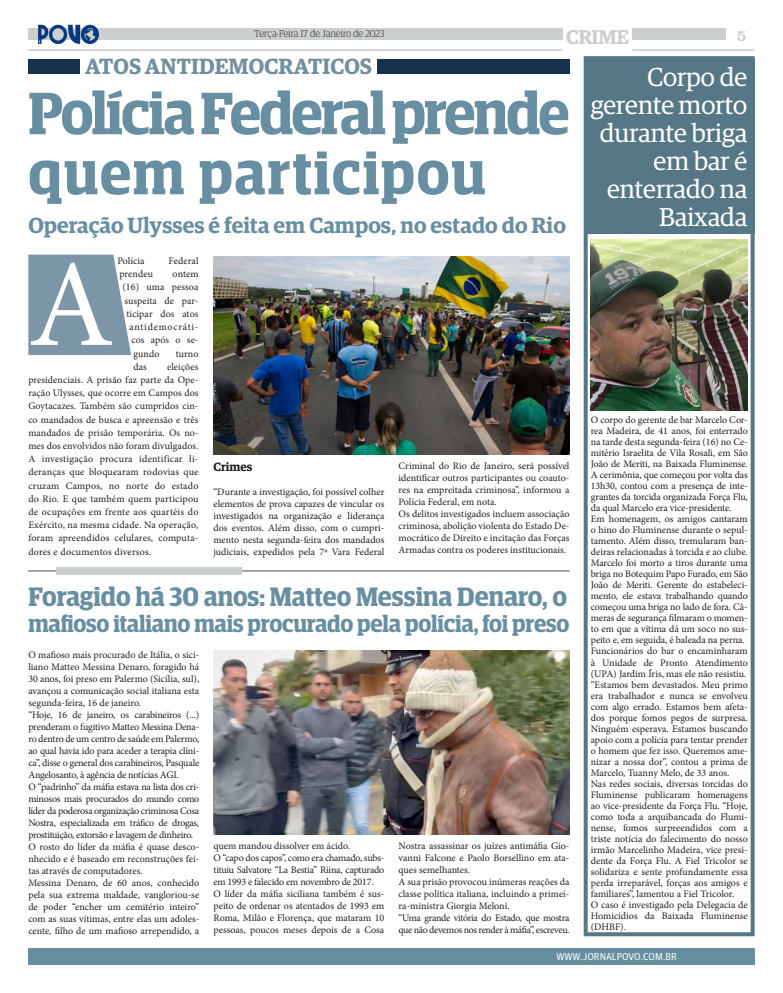
<style>
.page{position:relative;width:783px;height:993px;background:#fff}
.page>*{position:absolute;margin:0;border:0;box-sizing:border-box;transform-origin:0 0}
.t1{font:124px "Minion Pro";color:#fff}
.t2{font:600 59.8px/60px "Guardian Egyptian Display";letter-spacing:-.03em;color:#678fa1}
.t3{font:600 26.6px "Guardian Egyptian Display";color:#678fa1}
.t4{font:25.9px/28px "Guardian Egyptian";color:#fff;text-align:right}
.t5{font:600 23.6px "Guardian Egyptian Display";letter-spacing:-.005em;color:#678fa1}
.t6{font:600 22px "Guardian Egyptian";color:#678fa1}
.t7{font:600 22px "Guardian Egyptian";letter-spacing:.005em;color:#728f9f}
.t8{font:600 20px "Guardian Egyptian";letter-spacing:-.02em;color:#cccfcf}
.t9{font:16px "Clarendon BT";color:#cccfcf}
.t10{font:600 12px "Guardian Egyptian";color:#231f20}
.t11{font:10px/11px "Minion Pro";color:#231f20;text-align:justify}
.t12{font:10px/12px "Minion Pro";letter-spacing:-.03em;color:#231f20}
.t13{font:300 10px "Guardian Egyptian Display";color:#231f20}
.t14{font:10px "Guardian Agate Sans G1 D Regular";color:#fff}
.t15{font:10px "Minion Pro";letter-spacing:.075em;color:#231f20}
</style>
<div class="page">
<div style="left:28px;top:947px;width:726px;height:17px;background:#668fa0"></div>
<div style="left:28px;top:28px;width:534px;height:12px;background:#cccfcf"></div>
<div style="left:632px;top:28px;width:93px;height:12px;background:#cccfcf"></div>
<hr style="left:632px;top:49px;width:122px;height:2px;background:#cccfcf">
<hr style="left:28px;top:49px;width:534px;height:2px;background:#cccfcf">
<hr style="left:28px;top:570px;width:541px;height:1px;background:#231f20">
<div style="left:56px;top:567px;width:185px;height:7px;background:#cccfcf"></div>
<svg style="left:28px;top:254px;width:103px;height:101px;background:#889faf"></svg>
<div style="left:583px;top:56px;width:171px;height:879px;border:4px solid #557786"></div>
<div style="left:583px;top:58px;width:171px;height:175px;background:#557786"></div>
<div style="left:377px;top:59px;width:192px;height:14px;background:#18324d"></div>
<div style="left:28px;top:59px;width:52px;height:14px;background:#18324d"></div>
<img style="left:213px;top:257px;width:356px;height:197px">
<img style="left:213px;top:650px;width:356px;height:184px">
<img style="left:590px;top:239px;width:157px;height:172px">
<img style="left:38px;top:24px;width:61px;height:20px">
<p class="t13" style="left:254px;top:28px;width:131px">Terça-Feira 17 de Janeiro de 2023</p>
<h3 class="t9" style="left:736px;top:25px;width:11px">5</h3>
<h3 class="t8" style="left:566px;top:22px;width:64px">CRIME</h3>
<p class="t7" style="left:85px;top:50px;width:288px">ATOS ANTIDEMOCRATICOS</p>
<p class="t2" style="left:28px;top:83px;width:542px">Polícia Federal prende quem participou</p>
<p class="t6" style="left:28px;top:209px;width:539px">Operação Ulysses é feita em Campos, no estado do Rio</p>
<p class="t11" style="left:117px;top:255px;width:29px">Polícia</p>
<p class="t11" style="left:168px;top:255px;width:31px">Federal</p>
<p class="t11" style="left:119px;top:268px;width:35px">prendeu</p>
<p class="t11" style="left:173px;top:268px;width:27px">ontem</p>
<p class="t11" style="left:122px;top:282px;width:78px">(16) uma pessoa</p>
<p class="t11" style="left:124px;top:295px;width:76px">suspeita de par-</p>
<p class="t11" style="left:126px;top:308px;width:73px">ticipar dos atos</p>
<p class="t15" style="left:129px;top:320px;width:71px">antidemocráti-</p>
<p class="t11" style="left:131px;top:334px;width:69px">cos após o se-</p>
<p class="t11" style="left:133px;top:348px;width:27px">gundo</p>
<p class="t11" style="left:176px;top:348px;width:24px">turno</p>
<p class="t11" style="left:133px;top:361px;width:15px">das</p>
<p class="t1" style="left:28px;top:222px;width:87px">A</p>
<p class="t11" style="left:28px;top:360px;width:172px;line-height:13.2px;text-indent:139px">eleições presidenciais. A prisão faz parte da Ope&shy;ração Ulysses, que ocorre em Campos dos Goytacazes. Também são cumpridos cin&shy;co mandados de busca e apreensão e três mandados de prisão temporária. Os no&shy;mes dos envolvidos não foram divulgados.</p>
<p class="t11" style="left:28px;top:452px;width:172px;line-height:13.2px">A investigação procura identificar li&shy;deranças que bloquearam rodovias que cruzam Campos, no norte do estado do Rio. E que também quem participou de ocupações em frente aos quartéis do Exército, na mesma cidade. Na operação, foram apreendidos celulares, computa&shy;dores e documentos diversos.</p>
<p class="t10" style="left:213px;top:457px;width:41px">Crimes</p>
<p class="t11" style="left:398px;top:460px;width:172px;line-height:12px">Criminal do Rio de Janeiro, será possível identificar outros participantes ou coauto&shy;res na empreitada criminosa”, informou a Polícia Federal, em nota.</p>
<p class="t11" style="left:398px;top:508px;width:172px;line-height:12px">Os delitos investigados incluem associação criminosa, abolição violenta do Estado De&shy;mocrático de Direito e incitação das Forças Armadas contra os poderes institucionais.</p>
<p class="t3" style="left:28px;top:582px;width:540px">Foragido há 30 anos: Matteo Messina Denaro, o</p>
<p class="t5" style="left:28px;top:610px;width:542px">mafioso italiano mais procurado pela polícia, foi preso</p>
<p class="t11" style="left:28px;top:648px;width:172px;line-height:12px">O mafioso mais procurado de Itália, o sici&shy;liano Matteo Messina Denaro, foragido há 30 anos, foi preso em Palermo (Sicília, sul), avançou a comunicação social italiana esta segunda-feira, 16 de janeiro.</p>
<p class="t11" style="left:28px;top:708px;width:172px;line-height:12px">“Hoje, 16 de janeiro, os carabineiros (...) prenderam o fugitivo Matteo Messina Dena&shy;ro dentro de um centro de saúde em Palermo, ao qual havia ido para aceder a terapia clíni&shy;ca”, disse o general dos carabineiros, Pasquale Angelosanto, à agência de notícias AGI.</p>
<p class="t11" style="left:28px;top:780px;width:172px;line-height:12px">O “padrinho” da máfia estava na lista dos cri&shy;minosos mais procurados do mundo como líder da poderosa organização criminosa Cosa Nostra, especializada em tráfico de drogas, prostituição, extorsão e lavagem de dinheiro.</p>
<p class="t11" style="left:28px;top:840px;width:172px;line-height:12px">O rosto do líder da máfia é quase desco&shy;nhecido e é baseado em reconstruções fei&shy;tas através de computadores.</p>
<p class="t11" style="left:28px;top:876px;width:172px;line-height:12px">Messina Denaro, de 60 anos, conhecido pela sua extrema maldade, vangloriou-se de poder “encher um cemitério inteiro” com as suas vítimas, entre elas um adoles&shy;cente, filho de um mafioso arrependido, a</p>
<p class="t11" style="left:213px;top:485px;width:172px;line-height:12px">“Durante a investigação, foi possível colher elementos de prova capazes de vincular os investigados na organização e liderança dos eventos. Além disso, com o cumpri&shy;mento nesta segunda-feira dos mandados judiciais, expedidos pela 7ª Vara Federal</p>
<p class="t11" style="left:213px;top:840px;width:138px">quem mandou dissolver em ácido.</p>
<p class="t11" style="left:213px;top:851px;width:172px;line-height:12px">O “capo dos capos”, como era chamado, subs&shy;tituiu Salvatore “La Bestia” Riina, capturado em 1993 e falecido em novembro de 2017.</p>
<p class="t11" style="left:213px;top:887px;width:172px;line-height:12px">O líder da máfia siciliana também é sus&shy;peito de ordenar os atentados de 1993 em Roma, Milão e Florença, que mataram 10 pessoas, poucos meses depois de a Cosa</p>
<p class="t11" style="left:398px;top:839px;width:172px;line-height:12px">Nostra assassinar os juízes antimáfia Gio&shy;vanni Falcone e Paolo Borsellino em ata&shy;ques semelhantes.</p>
<p class="t11" style="left:398px;top:875px;width:172px;line-height:12px">A sua prisão provocou inúmeras reações da classe política italiana, incluindo a primei&shy;ra-ministra Giorgia Meloni.</p>
<p class="t12" style="left:398px;top:911px;width:172px">“Uma grande vitória do Estado, que mostra que não devemos nos render à máfia”, escreveu.</p>
<p class="t4" style="left:590px;top:61px;width:158px">Corpo de gerente morto durante briga em bar é enterrado na</p>
<p class="t4" style="left:659px;top:201px;width:90px">Baixada</p>
<p class="t11" style="left:590px;top:414px;width:158px">O corpo do gerente de bar Marcelo Cor&shy;rea Madeira, de 41 anos, foi enterrado na tarde desta segunda-feira (16) no Ce&shy;mitério Israelita de Vila Rosali, em São João de Meriti, na Baixada Fluminense.<br>A cerimônia, que começou por volta das 13h30, contou com a presença de inte&shy;grantes da torcida organizada Força Flu, da qual Marcelo era vice-presidente.</p>
<p class="t11" style="left:590px;top:513px;width:158px">Em homenagem, os amigos cantaram o hino do Fluminense durante o sepul&shy;tamento. Além disso, tremularam ban&shy;deiras relacionadas à torcida e ao clube.</p>
<p class="t11" style="left:590px;top:557px;width:158px">Marcelo foi morto a tiros durante uma briga no Botequim Papo Furado, em São João de Meriti. Gerente do estabeleci&shy;mento, ele estava trabalhando quando começou uma briga no lado de fora. Câ&shy;meras de segurança filmaram o momen&shy;to em que a vítima dá um soco no sus&shy;peito e, em seguida, é baleada na perna.</p>
<p class="t11" style="left:590px;top:645px;width:158px">Funcionários do bar o encaminharam à Unidade de Pronto Atendimento (UPA) Jardim Íris, mas ele não resistiu.</p>
<p class="t11" style="left:590px;top:678px;width:158px">“Estamos bem devastados. Meu primo era trabalhador e nunca se envolveu com algo errado. Estamos bem afeta&shy;dos porque fomos pegos de surpresa.<br>Ninguém esperava. Estamos buscando apoio com a polícia para tentar prender o homem que fez isso. Queremos ame&shy;nizar a nossa dor”, contou a prima de Marcelo, Tuanny Melo, de 33 anos.</p>
<p class="t11" style="left:590px;top:777px;width:158px">Nas redes sociais, diversas torcidas do Fluminense publicaram homenagens ao vice-presidente da Força Flu. “Hoje, como toda a arquibancada do Flumi&shy;nense, fomos surpreendidos com a triste notícia do falecimento do nosso irmão Marcelinho Madeira, vice presi&shy;dente da Força Flu. A Fiel Tricolor se solidariza e sente profundamente essa perda irreparável, forças aos amigos e familiares”, lamentou a Fiel Tricolor.</p>
<p class="t11" style="left:590px;top:898px;width:158px">O caso é investigado pela Delegacia de Homicídios da Baixada Fluminense (DHBF).</p>
<p class="t14" style="left:556px;top:949px;width:122px">WWW.JORNALPOVO.COM.BR</p>
</div>
